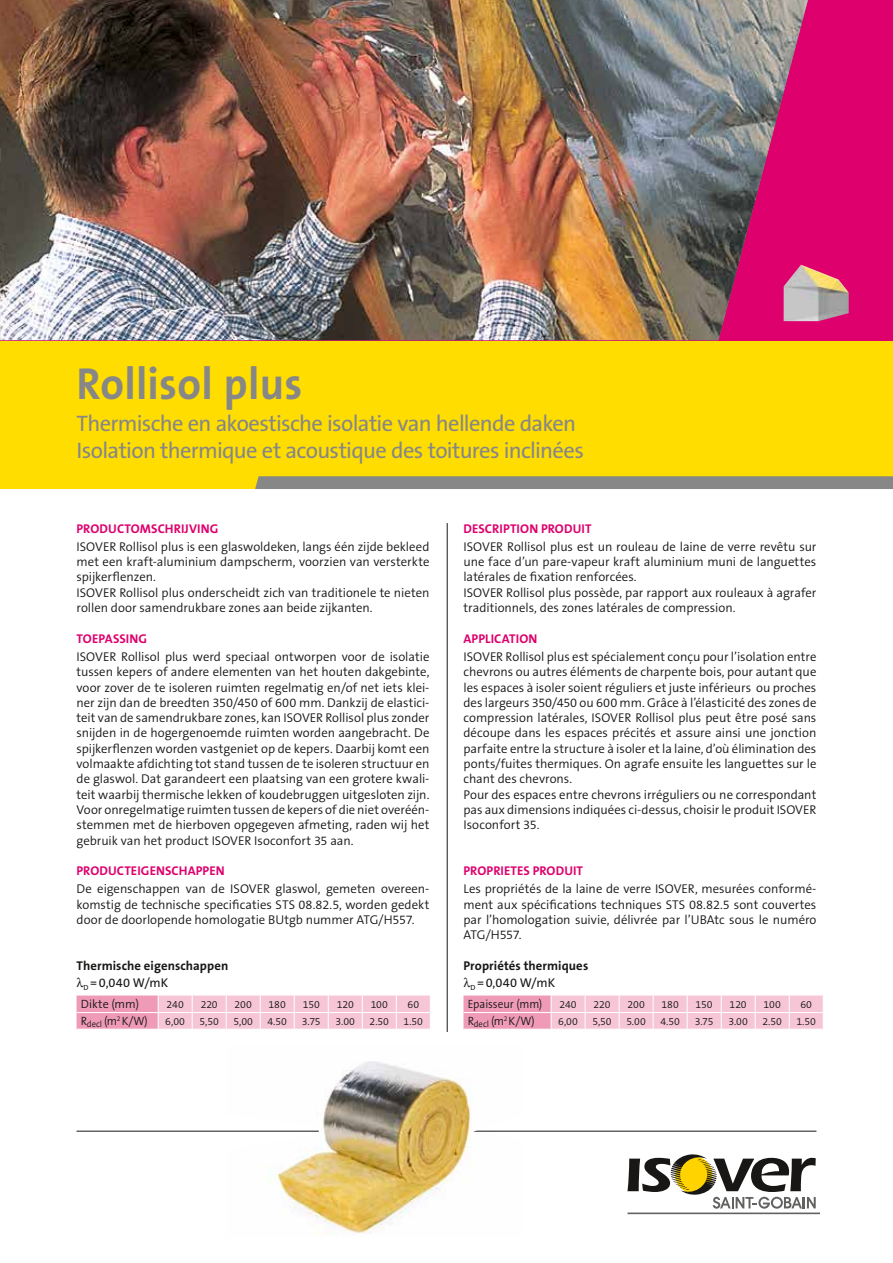
<style>
.page{position:relative;width:893px;height:1263px;background:#fff}
.page>*{position:absolute;margin:0;border:0;box-sizing:border-box;transform-origin:0 0}
.t1{font:700 45px "The Sans B7";letter-spacing:.005em;color:#868786;scale:.95 1}
.t2{font:22.5px/27px "The Sans B5 Plain";letter-spacing:-.03em;color:#868786}
.t3{font:300 12.75px/15.3px "The Sans B4";color:#181716}
.t4{font:700 12.75px "The Sans B7";letter-spacing:.005em;color:#de006d}
.t5{font:700 12.75px "The Sans B7";letter-spacing:.005em;color:#181716}
.t6{font:12.75px "The Sans B5 Plain";letter-spacing:.015em;color:#181716}
.t7{font:300 12px "The Sans B4";letter-spacing:-.005em;color:#181716}
.t8{font:300 12px "The Sans B4";letter-spacing:-.005em;color:#181716;scale:.94 1}
.t9{font:300 10.5px "The Sans B4";letter-spacing:-.01em;color:#181716}
</style>
<div class="page">
<hr style="left:77px;top:1131px;width:739px;height:1px;background:#181716">
<div style="left:0;top:340px;width:893px;height:149px;background:#fd0"></div>
<div style="left:0;top:0;width:893px;height:340px;background:#de006d"></div>
<svg style="left:255px;top:476px;width:638px;height:13px;background:#888982"></svg>
<img style="left:0;top:0;width:808px;height:340px">
<hr style="left:447px;top:523px;width:1px;height:509px;background:#181716">
<img style="left:227px;top:1061px;width:294px;height:174px">
<svg style="left:77px;top:995px;width:353px;height:34px;background:#f5c1d3"></svg>
<svg style="left:463px;top:995px;width:360px;height:34px;background:#f5c0d2"></svg>
<hr style="left:627px;top:1212px;width:193px;height:2px;background:#626261">
<svg style="left:627px;top:1154px;width:189px;height:55px"></svg>
<img style="left:784px;top:265px;width:65px;height:56px">
<h1 class="t1" style="left:77px;top:360px;width:239px">Rollisol plus</h1>
<h2 class="t2" style="left:77px;top:411px;width:509px">Thermische en akoestische isolatie van hellende daken<br>Isolation thermique et acoustique des toitures inclinées</h2>
<p class="t4" style="left:77px;top:522px;width:143px">PRODUCTOMSCHRIJVING</p>
<p class="t3" style="left:77px;top:539px;width:354px">ISOVER Rollisol plus is een glaswoldeken, langs één zijde bekleed met een kraft-aluminium dampscherm, voorzien van versterkte spijkerflenzen.<br>ISOVER Rollisol plus onderscheidt zich van traditionele te nieten rollen door samendrukbare zones aan beide zijkanten.</p>
<p class="t4" style="left:77px;top:632px;width:72px">TOEPASSING</p>
<p class="t3" style="left:77px;top:649px;width:354px;text-align:justify">ISOVER Rollisol plus werd speciaal ontworpen voor de isolatie tussen kepers of andere elementen van het houten dakgebinte, voor zover de te isoleren ruimten regelmatig en/of net iets klei&shy;ner zijn dan de breedten 350/450 of 600 mm. Dankzij de elastici&shy;teit van de samendrukbare zones, kan ISOVER Rollisol plus zonder snijden in de hogergenoemde ruimten worden aangebracht. De spijkerflenzen worden vastgeniet op de kepers. Daarbij komt een volmaakte afdichting tot stand tussen de te isoleren structuur en de glaswol. Dat garandeert een plaatsing van een grotere kwali&shy;teit waarbij thermische lekken of koudebruggen uitgesloten zijn.<br>Voor onregelmatige ruimten tussen de kepers of die niet overéén&shy;stemmen met de hierboven opgegeven afmeting, raden wij het gebruik van het product ISOVER Isoconfort 35 aan.</p>
<p class="t4" style="left:77px;top:864px;width:150px">PRODUCTEIGENSCHAPPEN</p>
<p class="t3" style="left:77px;top:882px;width:354px;text-align:justify">De eigenschappen van de ISOVER glaswol, gemeten overeen&shy;komstig de technische specificaties STS 08.82.5, worden gedekt door de doorlopende homologatie BUtgb nummer ATG/H557.</p>
<p class="t5" style="left:77px;top:959px;width:153px">Thermische eigenschappen</p>
<p class="t6" style="left:83px;top:976px;width:86px"><sub>D</sub> = 0,040 W/mK</p>
<p class="t7" style="left:81px;top:998px;width:60px">Dikte (mm)</p>
<p class="t9" style="left:167px;top:999px;width:19px">240</p>
<p class="t9" style="left:201px;top:999px;width:19px">220</p>
<p class="t9" style="left:235px;top:999px;width:19px">200</p>
<p class="t9" style="left:269px;top:999px;width:19px">180</p>
<p class="t9" style="left:303px;top:999px;width:19px">150</p>
<p class="t9" style="left:337px;top:999px;width:19px">120</p>
<p class="t9" style="left:371px;top:999px;width:19px">100</p>
<p class="t9" style="left:407px;top:999px;width:13px">60</p>
<p class="t7" style="left:81px;top:1015px;width:68px">R<sub>decl</sub> (m<sup>2</sup> K/W)</p>
<p class="t9" style="left:165px;top:1016px;width:21px">6,00</p>
<p class="t9" style="left:200px;top:1016px;width:21px">5,50</p>
<p class="t9" style="left:233px;top:1016px;width:21px">5,00</p>
<p class="t9" style="left:267px;top:1016px;width:21px">4.50</p>
<p class="t9" style="left:302px;top:1016px;width:20px">3.75</p>
<p class="t9" style="left:335px;top:1016px;width:21px">3.00</p>
<p class="t9" style="left:370px;top:1016px;width:21px">2.50</p>
<p class="t9" style="left:404px;top:1016px;width:21px">1.50</p>
<p class="t4" style="left:463px;top:522px;width:129px">DESCRIPTION PRODUIT</p>
<p class="t3" style="left:463px;top:539px;width:354px">ISOVER Rollisol plus est un rouleau de laine de verre revêtu sur une face d’un pare-vapeur kraft aluminium muni de languettes latérales de fixation renforcées.<br>ISOVER Rollisol plus possède, par rapport aux rouleaux à agrafer traditionnels, des zones latérales de compression.</p>
<p class="t4" style="left:463px;top:632px;width:75px">APPLICATION</p>
<p class="t3" style="left:463px;top:649px;width:354px">ISOVER Rollisol plus est spécialement conçu pour l’isolation entre chevrons ou autres éléments de charpente bois, pour autant que les espaces à isoler soient réguliers et juste inférieurs ou proches des largeurs 350/450 ou 600 mm. Grâce à l’élasticité des zones de compression latérales, ISOVER Rollisol plus peut être posé sans découpe dans les espaces précités et assure ainsi une jonction parfaite entre la structure à isoler et la laine, d’où élimination des ponts/fuites thermiques. On agrafe ensuite les languettes sur le chant des chevrons.<br>Pour des espaces entre chevrons irréguliers ou ne correspondant pas aux dimensions indiquées ci-dessus, choisir le produit ISOVER Isoconfort 35.</p>
<p class="t4" style="left:463px;top:864px;width:121px">PROPRIETES PRODUIT</p>
<p class="t3" style="left:463px;top:882px;width:354px;text-align:justify">Les propriétés de la laine de verre ISOVER, mesurées conformé&shy;ment aux spécifications techniques STS 08.82.5 sont couvertes par l’homologation suivie, délivrée par l’UBAtc sous le numéro ATG/H557.</p>
<p class="t5" style="left:463px;top:959px;width:126px">Propriétés thermiques</p>
<p class="t6" style="left:470px;top:976px;width:86px"><sub>D</sub> = 0,040 W/mK</p>
<p class="t8" style="left:468px;top:998px;width:81px">Epaisseur (mm)</p>
<p class="t9" style="left:559px;top:999px;width:19px">240</p>
<p class="t9" style="left:594px;top:999px;width:19px">220</p>
<p class="t9" style="left:627px;top:999px;width:19px">200</p>
<p class="t9" style="left:661px;top:999px;width:19px">180</p>
<p class="t9" style="left:696px;top:999px;width:19px">150</p>
<p class="t9" style="left:730px;top:999px;width:19px">120</p>
<p class="t9" style="left:764px;top:999px;width:19px">100</p>
<p class="t9" style="left:800px;top:999px;width:13px">60</p>
<p class="t7" style="left:468px;top:1015px;width:68px">R<sub>decl</sub> (m<sup>2</sup> K/W)</p>
<p class="t9" style="left:558px;top:1016px;width:21px">6,00</p>
<p class="t9" style="left:592px;top:1016px;width:21px">5,50</p>
<p class="t9" style="left:626px;top:1016px;width:21px">5.00</p>
<p class="t9" style="left:660px;top:1016px;width:21px">4.50</p>
<p class="t9" style="left:695px;top:1016px;width:20px">3.75</p>
<p class="t9" style="left:728px;top:1016px;width:21px">3.00</p>
<p class="t9" style="left:762px;top:1016px;width:21px">2.50</p>
<p class="t9" style="left:796px;top:1016px;width:21px">1.50</p>
</div>
